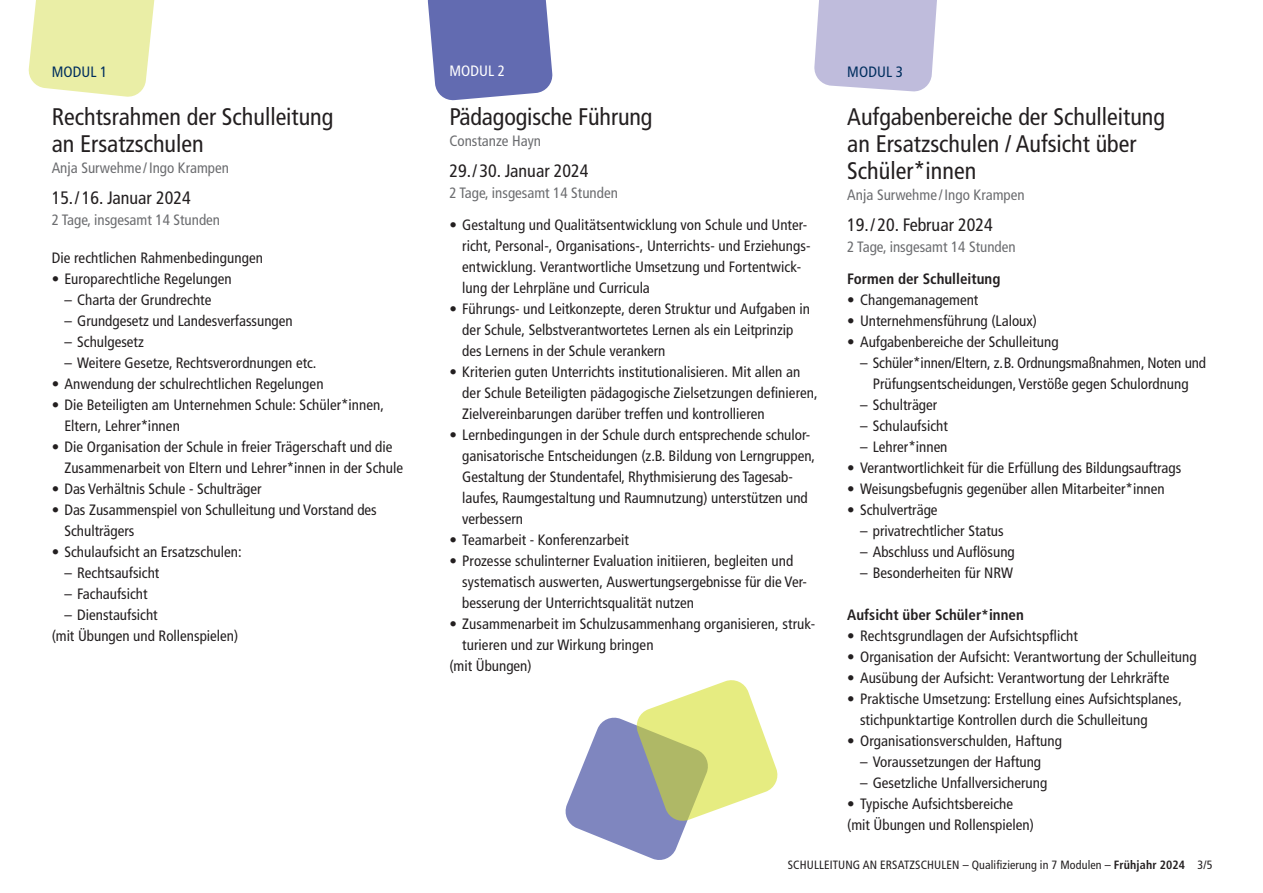
<style>
.page{position:relative;width:1263px;height:893px;background:#fff}
.page>*{position:absolute;margin:0;border:0;box-sizing:border-box;transform-origin:0 0}
.t1{font:condensed 24px/27px "Frutiger LT Pro";color:#231f20}
.t2{font:condensed 18px "Frutiger LT Pro";color:#231f20}
.t3{font:condensed 15px/21px "Frutiger LT Pro";color:#231f20}
.t4{font:condensed 15px "Frutiger LT Pro";color:#6c6d70}
.t5{font:700 condensed 15px "Frutiger LT Std";color:#231f20}
.t6{font:condensed 15px "Frutiger LT Pro";letter-spacing:.005em;color:#002e5e}
.t7{font:condensed 15px "Frutiger LT Pro";letter-spacing:.005em;color:#fff}
.t8{font:condensed 12px "Frutiger LT Pro";letter-spacing:.01em;color:#231f20}
.s1{font-family:"Frutiger LT Std";font-weight:700}
</style>
<div class="page">
<svg style="left:28px;top:0;width:127px;height:97px;background:#ecf0b1"></svg>
<svg style="left:427px;top:0;width:126px;height:101px;background:#747cba"></svg>
<svg style="left:814px;top:0;width:123px;height:92px;background:#c4c2df"></svg>
<svg style="left:565px;top:680px;width:213px;height:180px"></svg>
<p class="t6" style="left:52px;top:63px;width:57px">MODUL 1</p>
<h1 class="t1" style="left:52px;top:103px;width:283px">Rechtsrahmen der Schulleitung an Ersatzschulen</h1>
<p class="t4" style="left:52px;top:159px;width:179px">Anja Surwehme /Ingo Krampen</p>
<p class="t2" style="left:52px;top:188px;width:141px">15./ 16. Januar 2024</p>
<p class="t4" style="left:52px;top:211px;width:170px">2 Tage, insgesamt 14 Stunden</p>
<p class="t3" style="left:52px;top:248px;width:213px">Die rechtlichen Rahmenbedingungen</p>
<p class="t3" style="left:52px;top:269px;width:182px">• Europarechtliche Regelungen</p>
<p class="t3" style="left:64px;top:290px;width:148px">– Charta der Grundrechte</p>
<p class="t3" style="left:64px;top:311px;width:230px">– Grundgesetz und Landesverfassungen</p>
<p class="t3" style="left:64px;top:332px;width:81px">– Schulgesetz</p>
<p class="t3" style="left:64px;top:353px;width:254px">– Weitere Gesetze, Rechtsverordnungen etc.</p>
<p class="t3" style="left:52px;top:374px;width:273px">• Anwendung der schulrechtlichen Regelungen</p>
<p class="t3" style="left:64px;top:395px;width:321px;text-indent:-13px">• Die Beteiligten am Unternehmen Schule: Schüler*innen,<br>Eltern, Lehrer*innen</p>
<p class="t3" style="left:64px;top:437px;width:340px;text-indent:-13px">• Die Organisation der Schule in freier Trägerschaft und die<br>Zusammenarbeit von Eltern und Lehrer*innen in der Schule</p>
<p class="t3" style="left:52px;top:479px;width:211px">• Das Verhältnis Schule - Schulträger</p>
<p class="t3" style="left:64px;top:500px;width:314px;text-indent:-13px">• Das Zusammenspiel von Schulleitung und Vorstand des<br>Schulträgers</p>
<p class="t3" style="left:52px;top:542px;width:191px">• Schulaufsicht an Ersatzschulen:</p>
<p class="t3" style="left:64px;top:563px;width:96px">– Rechtsaufsicht</p>
<p class="t3" style="left:64px;top:584px;width:85px">– Fachaufsicht</p>
<p class="t3" style="left:52px;top:605px;width:188px;text-indent:13px">– Dienstaufsicht<br>(mit Übungen und Rollenspielen)</p>
<p class="t7" style="left:449px;top:62px;width:57px">MODUL 2</p>
<h1 class="t1" style="left:449px;top:103px;width:205px">Pädagogische Führung</h1>
<p class="t4" style="left:449px;top:132px;width:93px">Constanze Hayn</p>
<p class="t2" style="left:449px;top:161px;width:141px">29./ 30. Januar 2024</p>
<p class="t4" style="left:449px;top:184px;width:170px">2 Tage, insgesamt 14 Stunden</p>
<p class="t3" style="left:462px;top:214px;width:350px;text-indent:-13px">• Gestaltung und Qualitätsentwicklung von Schule und Unter&shy;richt, Personal-, Organisations-, Unterrichts- und Erziehungs&shy;entwicklung. Verantwortliche Umsetzung und Fortentwick&shy;lung der Lehrpläne und Curricula</p>
<p class="t3" style="left:462px;top:298px;width:349px;text-indent:-13px">• Führungs- und Leitkonzepte, deren Struktur und Aufgaben in der Schule, Selbstverantwortetes Lernen als ein Leitprinzip des Lernens in der Schule verankern</p>
<p class="t3" style="left:462px;top:361px;width:357px;text-indent:-13px">• Kriterien guten Unterrichts institutionalisieren. Mit allen an der Schule Beteiligten pädagogische Zielsetzungen definieren,<br>Zielvereinbarungen darüber treffen und kontrollieren</p>
<p class="t3" style="left:462px;top:424px;width:354px;text-indent:-13px">• Lernbedingungen in der Schule durch entsprechende schulor&shy;ganisatorische Entscheidungen (z.B. Bildung von Lerngruppen, Gestaltung der Stundentafel, Rhythmisierung des Tagesab&shy;laufes, Raumgestaltung und Raumnutzung) unterstützen und verbessern</p>
<p class="t3" style="left:449px;top:529px;width:181px">• Teamarbeit - Konferenzarbeit</p>
<p class="t3" style="left:462px;top:550px;width:346px;text-indent:-13px">• Prozesse schulinterner Evaluation initiieren, begleiten und systematisch auswerten, Auswertungsergebnisse für die Ver&shy;besserung der Unterrichtsqualität nutzen</p>
<p class="t3" style="left:449px;top:613px;width:367px">• Zusammenarbeit im Schulzusammenhang organisieren, struk-</p>
<p class="t3" style="left:462px;top:634px;width:193px">turieren und zur Wirkung bringen</p>
<p class="t3" style="left:449px;top:655px;width:84px">(mit Übungen)</p>
<p class="t6" style="left:847px;top:63px;width:57px">MODUL 3</p>
<h1 class="t1" style="left:847px;top:103px;width:319px">Aufgabenbereiche der Schulleitung an Ersatzschulen / Aufsicht über<br>Schüler*innen</h1>
<p class="t4" style="left:847px;top:186px;width:179px">Anja Surwehme /Ingo Krampen</p>
<p class="t2" style="left:847px;top:215px;width:147px">19./ 20. Februar 2024</p>
<p class="t4" style="left:847px;top:238px;width:170px">2 Tage, insgesamt 14 Stunden</p>
<p class="t5" style="left:847px;top:270px;width:155px">Formen der Schulleitung</p>
<p class="t3" style="left:847px;top:289px;width:133px">• Changemanagement</p>
<p class="t3" style="left:847px;top:310px;width:191px">• Unternehmensführung (Laloux)</p>
<p class="t3" style="left:847px;top:331px;width:213px">• Aufgabenbereiche der Schulleitung</p>
<p class="t3" style="left:860px;top:352px;width:348px;text-align:center">– Schüler*innen/Eltern, z.B. Ordnungsmaßnahmen, Noten und<br>Prüfungsentscheidungen, Verstöße gegen Schulordnung</p>
<p class="t3" style="left:860px;top:394px;width:79px">– Schulträger</p>
<p class="t3" style="left:860px;top:415px;width:89px">– Schulaufsicht</p>
<p class="t3" style="left:860px;top:436px;width:89px">– Lehrer*innen</p>
<p class="t3" style="left:847px;top:457px;width:336px">• Verantwortlichkeit für die Erfüllung des Bildungsauftrags</p>
<p class="t3" style="left:847px;top:478px;width:319px">• Weisungsbefugnis gegenüber allen Mitarbeiter*innen</p>
<p class="t3" style="left:847px;top:499px;width:92px">• Schulverträge</p>
<p class="t3" style="left:860px;top:520px;width:145px">– privatrechtlicher Status</p>
<p class="t3" style="left:860px;top:541px;width:156px">– Abschluss und Auflösung</p>
<p class="t3" style="left:860px;top:562px;width:155px">– Besonderheiten für NRW</p>
<p class="t5" style="left:847px;top:606px;width:178px">Aufsicht über Schüler*innen</p>
<p class="t3" style="left:847px;top:625px;width:232px">• Rechtsgrundlagen der Aufsichtspflicht</p>
<p class="t3" style="left:847px;top:646px;width:351px">• Organisation der Aufsicht: Verantwortung der Schulleitung</p>
<p class="t3" style="left:847px;top:667px;width:324px">• Ausübung der Aufsicht: Verantwortung der Lehrkräfte</p>
<p class="t3" style="left:860px;top:688px;width:323px;text-indent:-13px">• Praktische Umsetzung: Erstellung eines Aufsichtsplanes, stichpunktartige Kontrollen durch die Schulleitung</p>
<p class="t3" style="left:847px;top:730px;width:216px">• Organisationsverschulden, Haftung</p>
<p class="t3" style="left:860px;top:751px;width:183px">– Voraussetzungen der Haftung</p>
<p class="t3" style="left:860px;top:772px;width:189px">– Gesetzliche Unfallversicherung</p>
<p class="t3" style="left:847px;top:793px;width:188px">• Typische Aufsichtsbereiche (mit Übungen und Rollenspielen)</p>
<p class="t8" style="left:788px;top:858px;width:426px">SCHULLEITUNG AN ERSATZSCHULEN – Qualifizierung in 7 Modulen – <span class="s1">Frühjahr 2024</span> 3/5</p>
</div>
